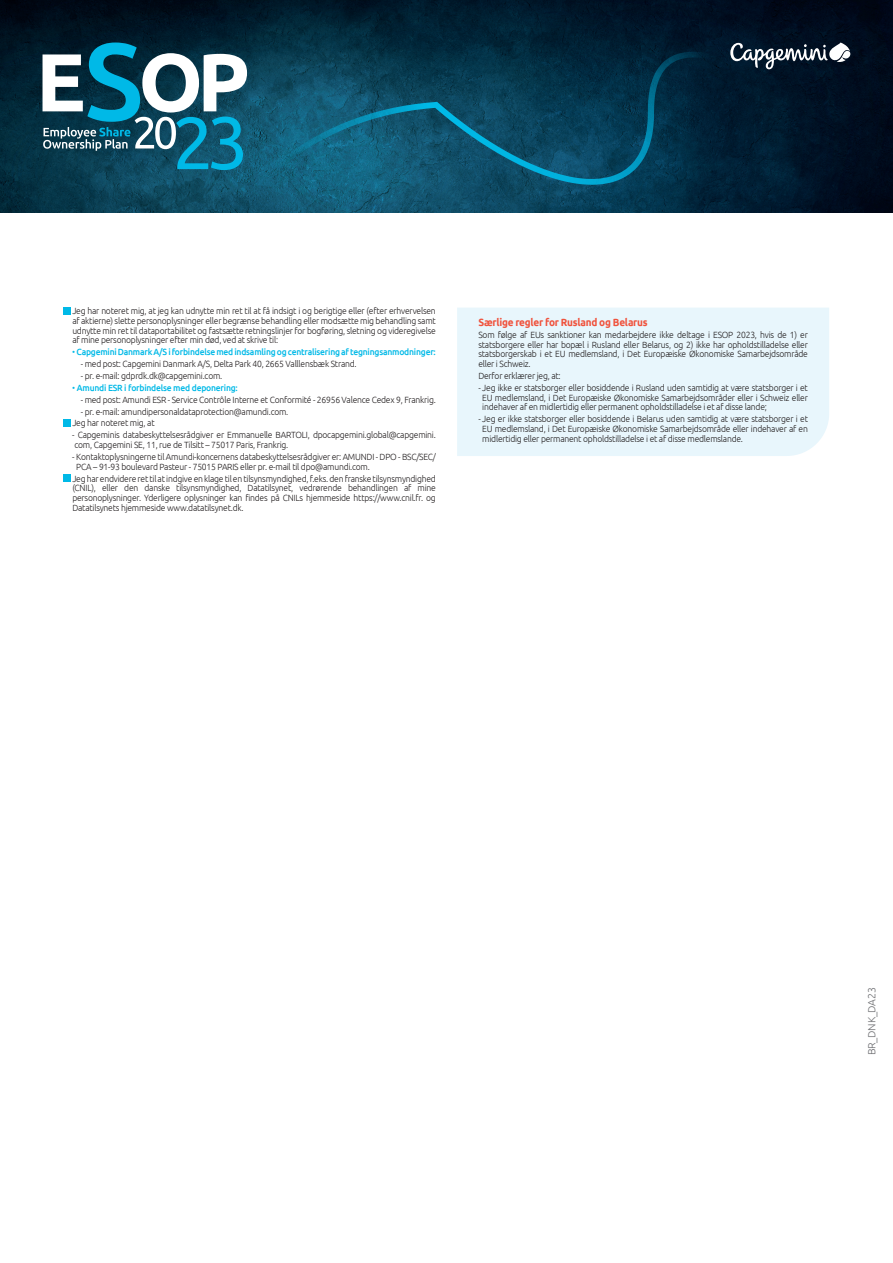
<style>
.page{position:relative;width:893px;height:1263px;background:#fff}
.page>*{position:absolute;margin:0;border:0;box-sizing:border-box;transform-origin:0 0}
.t1{font:700 10.5px "Ubuntu";letter-spacing:-.025em;color:#f0523c;scale:.95 1}
.t2{font:300 10.5px "Ubuntu";letter-spacing:-.025em;color:#6c6d70}
.t3{font:300 9px/9.8px "Ubuntu";letter-spacing:-.025em;color:#231f20;text-align:justify;scale:.95 1}
.t4{font:500 9px "Ubuntu";letter-spacing:-.025em;color:#00b9e7;scale:.95 1}
.s1{font-weight:300}
</style>
<div class="page">
<img style="left:0;top:0;width:893px;height:213px">
<svg style="left:43px;top:43px;width:204px;height:127px"></svg>
<svg style="left:247px;top:52px;width:437px;height:144px;background:#0b4c65"></svg>
<svg style="left:730px;top:43px;width:120px;height:26px"></svg>
<div style="left:457px;top:308px;width:372px;height:148px;background:#e8f6fc"></div>
<div style="left:64px;top:307px;width:7px;height:7px;background:#00b9e7"></div>
<div style="left:64px;top:419px;width:7px;height:7px;background:#00b9e7"></div>
<div style="left:64px;top:475px;width:7px;height:7px;background:#00b9e7"></div>
<p class="t3" style="left:72px;top:306px;width:384px">Jeg har noteret mig, at jeg kan udnytte min ret til at få indsigt i og berigtige eller (efter erhvervelsen af aktierne) slette personoplysninger eller begrænse behandling eller modsætte mig behandling samt udnytte min ret til dataportabilitet og fastsætte retningslinjer for bogføring, sletning og videregivelse af mine personoplysninger efter min død, ved at skrive til:</p>
<p class="t4" style="left:72px;top:346px;width:384px"><span class="s1">•</span> Capgemini Danmark A/S i forbindelse med indsamling og centralisering af tegningsanmodninger:</p>
<p class="t3" style="left:81px;top:359px;width:292px">- med post: Capgemini Danmark A/S, Delta Park 40, 2665 Valllensbæk Strand.</p>
<p class="t3" style="left:81px;top:371px;width:151px">- pr. e-mail: gdprdk.dk@capgemini.com.</p>
<p class="t4" style="left:72px;top:382px;width:176px"><span class="s1">•</span> Amundi ESR i forbindelse med deponering:</p>
<p class="t3" style="left:81px;top:394px;width:375px">- med post: Amundi ESR - Service Contrôle Interne et Conformité - 26956 Valence Cedex 9, Frankrig.</p>
<p class="t3" style="left:81px;top:406px;width:220px">- pr. e-mail: amundipersonaldataprotection@amundi.com.</p>
<p class="t3" style="left:72px;top:418px;width:88px">Jeg har noteret mig, at</p>
<p class="t3" style="left:72px;top:430px;width:384px">- Capgeminis databeskyttelsesrådgiver er Emmanuelle BARTOLI, dpocapgemini.global@capgemini. com, Capgemini SE, 11, rue de Tilsitt – 75017 Paris, Frankrig.</p>
<p class="t3" style="left:76px;top:452px;width:380px;text-indent:-4px">- Kontaktoplysningerne til Amundi-koncernens databeskyttelsesrådgiver er: AMUNDI - DPO - BSC/SEC/<br>PCA – 91-93 boulevard Pasteur - 75015 PARIS eller pr. e-mail til dpo@amundi.com.</p>
<p class="t3" style="left:72px;top:473px;width:384px">Jeg har endvidere ret til at indgive en klage til en tilsynsmyndighed, f.eks. den franske tilsynsmyndighed (CNIL), eller den danske tilsynsmyndighed, Datatilsynet, vedrørende behandlingen af mine personoplysninger. Yderligere oplysninger kan findes på CNILs hjemmeside https://www.cnil.fr. og Datatilsynets hjemmeside www.datatilsynet.dk.</p>
<p class="t1" style="left:478px;top:316px;width:180px">Særlige regler for Rusland og Belarus</p>
<p class="t3" style="left:478px;top:329px;width:348px">Som følge af EUs sanktioner kan medarbejdere ikke deltage i ESOP 2023, hvis de 1) er statsborgere eller har bopæl i Rusland eller Belarus, og 2) ikke har opholdstilladelse eller statsborgerskab i et EU medlemsland, i Det Europæiske Økonomiske Samarbejdsområde eller i Schweiz.</p>
<p class="t3" style="left:478px;top:371px;width:88px">Derfor erklærer jeg, at:</p>
<p class="t3" style="left:482px;top:382px;width:344px;text-indent:-4px">- Jeg ikke er statsborger eller bosiddende i Rusland uden samtidig at være statsborger i et EU medlemsland, i Det Europæiske Økonomiske Samarbejdsområder eller i Schweiz eller indehaver af en midlertidig eller permanent opholdstilladelse i et af disse lande;</p>
<p class="t3" style="left:482px;top:414px;width:344px;text-indent:-4px">- Jeg er ikke statsborger eller bosiddende i Belarus uden samtidig at være statsborger i et EU medlemsland, i Det Europæiske Økonomiske Samarbejdsområde eller indehaver af en midlertidig eller permanent opholdstilladelse i et af disse medlemslande.</p>
<p class="t2" style="left:865px;top:1055px;width:69px;rotate:-90deg">BR_DNK_DA23</p>
</div>
